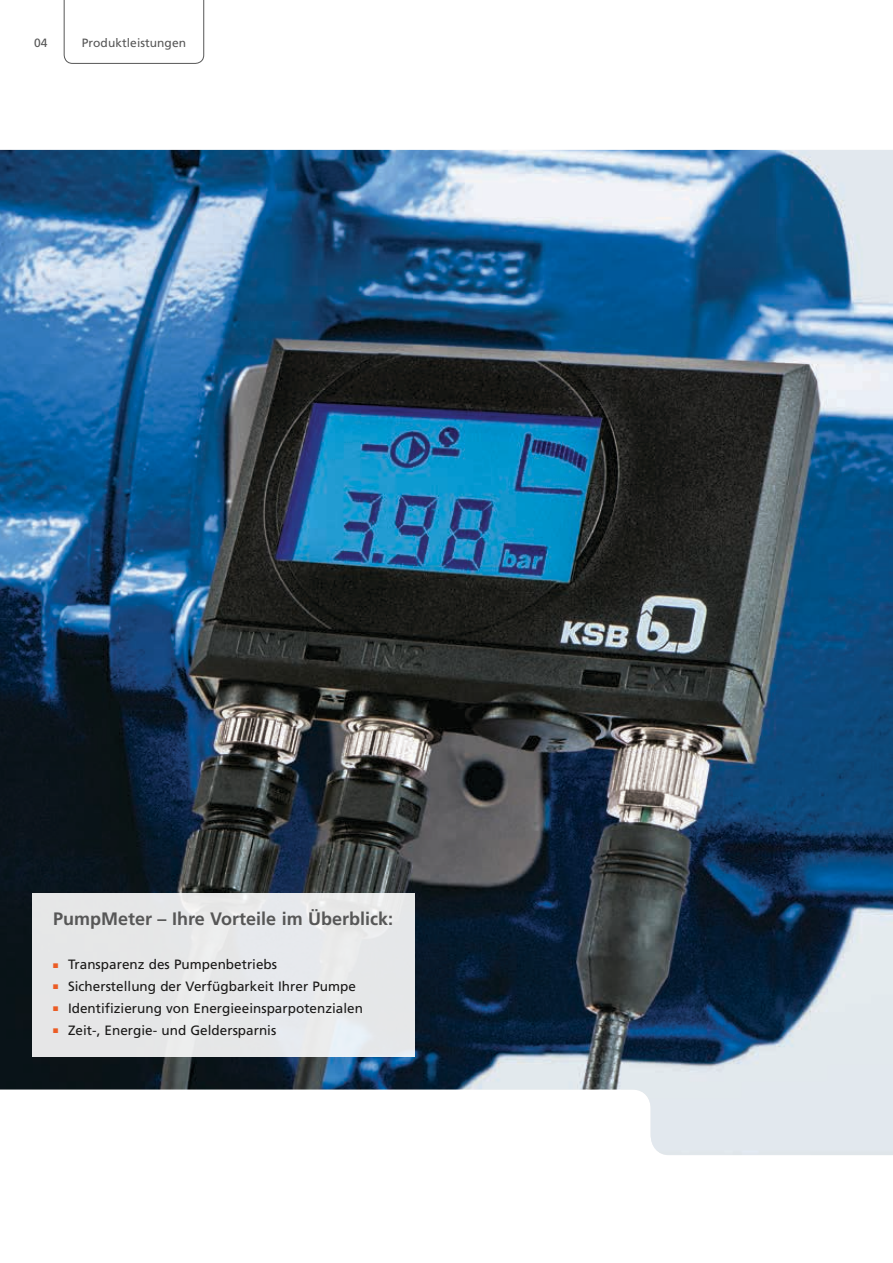
<style>
.page{position:relative;width:893px;height:1263px;background:#fff}
.page>*{position:absolute;margin:0;border:0;box-sizing:border-box;transform-origin:0 0}
.t1{font:700 18px "Frutiger LT Pro";color:#575757}
.t2{font:13.5px "Frutiger LT Pro";color:#1a1918}
.t3{font:12px "Frutiger LT Pro";letter-spacing:.005em;color:#575757}
.s1{color:#eb5c25}
</style>
<div class="page">
<img style="left:0;top:150px;width:893px;height:1005px">
<div style="left:32px;top:892px;width:383px;height:164px;background:#e6e7e8"></div>
<svg style="left:64px;top:0;width:140px;height:64px"></svg>
<p class="t3" style="left:34px;top:36px;width:15px">04</p>
<p class="t3" style="left:82px;top:35px;width:106px">Produktleistungen</p>
<h1 class="t1" style="left:53px;top:908px;width:342px">PumpMeter – Ihre Vorteile im Überblick:</h1>
<p class="t2" style="left:53px;top:956px;width:225px"><span class="s1">■</span> Transparenz des Pumpenbetriebs</p>
<p class="t2" style="left:53px;top:978px;width:304px"><span class="s1">■</span> Sicherstellung der Verfügbarkeit Ihrer Pumpe</p>
<p class="t2" style="left:53px;top:1000px;width:311px"><span class="s1">■</span> Identifizierung von Energieeinsparpotenzialen</p>
<p class="t2" style="left:53px;top:1022px;width:225px"><span class="s1">■</span> Zeit-, Energie- und Geldersparnis</p>
</div>
